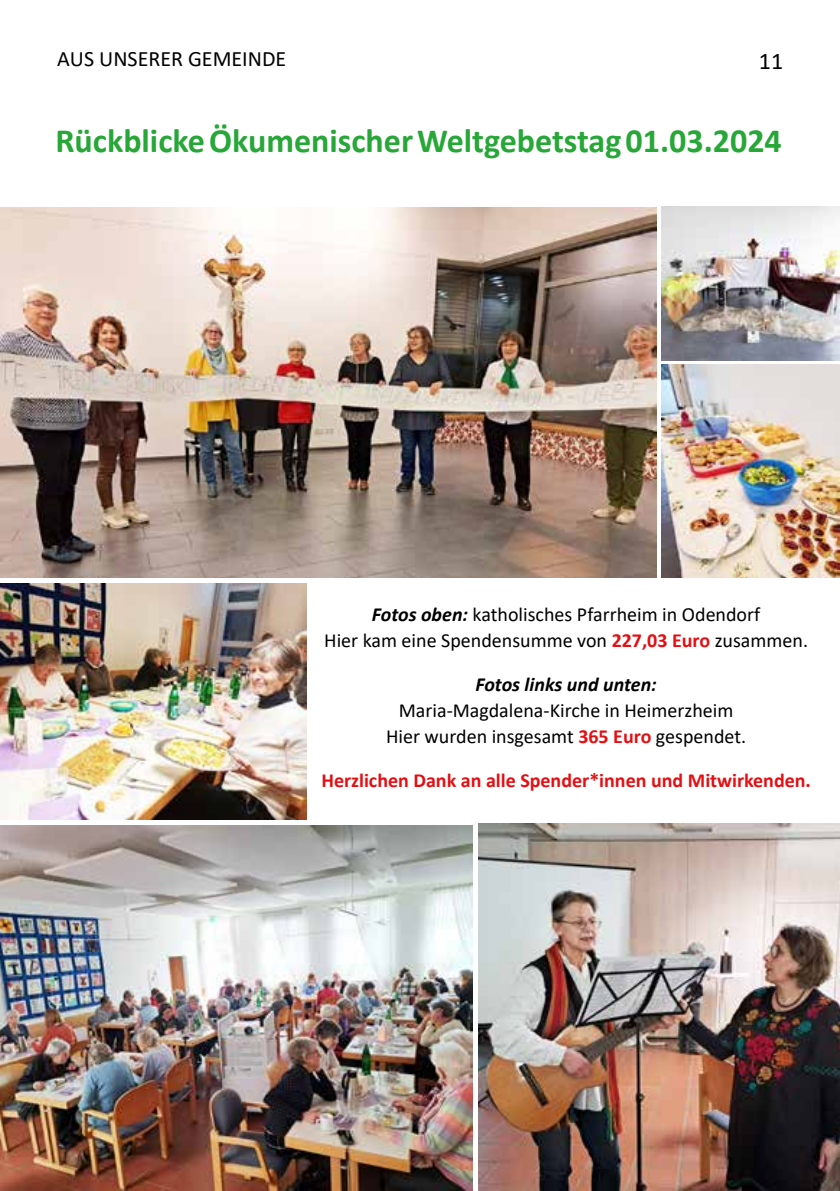
<style>
.page{position:relative;width:840px;height:1191px;background:#fff}
.page>*{position:absolute;margin:0;border:0;box-sizing:border-box;transform-origin:0 0}
.t1{font:700 34px "Calibri";color:#27a737}
.t2{font:24px "Calibri";color:#000}
.t3{font:22px "Calibri";color:#020203}
.t4{font:20px/26px "Calibri";color:#000;text-align:center}
.t5{font:700 20px "Calibri";color:#e30f13}
.t6{font:italic 700 20px "Calibri";color:#000}
.s1{font-weight:700;font-style:italic}
.s2{font-weight:700;color:#e30f13}
</style>
<div class="page">
<img style="left:478px;top:823px;width:361px;height:368px">
<img style="left:0;top:825px;width:472px;height:365px">
<img style="left:0;top:583px;width:306px;height:236px">
<img style="left:0;top:208px;width:656px;height:370px">
<img style="left:661px;top:365px;width:177px;height:213px">
<img style="left:661px;top:206px;width:178px;height:154px">
<p class="t3" style="left:57px;top:43px;width:230px">AUS UNSERER GEMEINDE</p>
<p class="t2" style="left:758px;top:44px;width:26px">11</p>
<h1 class="t1" style="left:55px;top:116px;width:727px">Rückblicke Ökumenischer Weltgebetstag 01.03.2024</h1>
<p class="t4" style="left:324px;top:601px;width:485px"><span class="s1">Fotos oben:</span> katholisches Pfarrheim in Odendorf<br>Hier kam eine Spendensumme von <span class="s2">227,03 Euro</span> zusammen.</p>
<p class="t6" style="left:475px;top:670px;width:183px">Fotos links und unten:</p>
<p class="t4" style="left:386px;top:697px;width:361px">Maria-Magdalena-Kirche in Heimerzheim<br>Hier wurden insgesamt <span class="s2">365 Euro</span> gespendet.</p>
<p class="t5" style="left:321px;top:766px;width:490px">Herzlichen Dank an alle Spender*innen und Mitwirkenden.</p>
</div>
